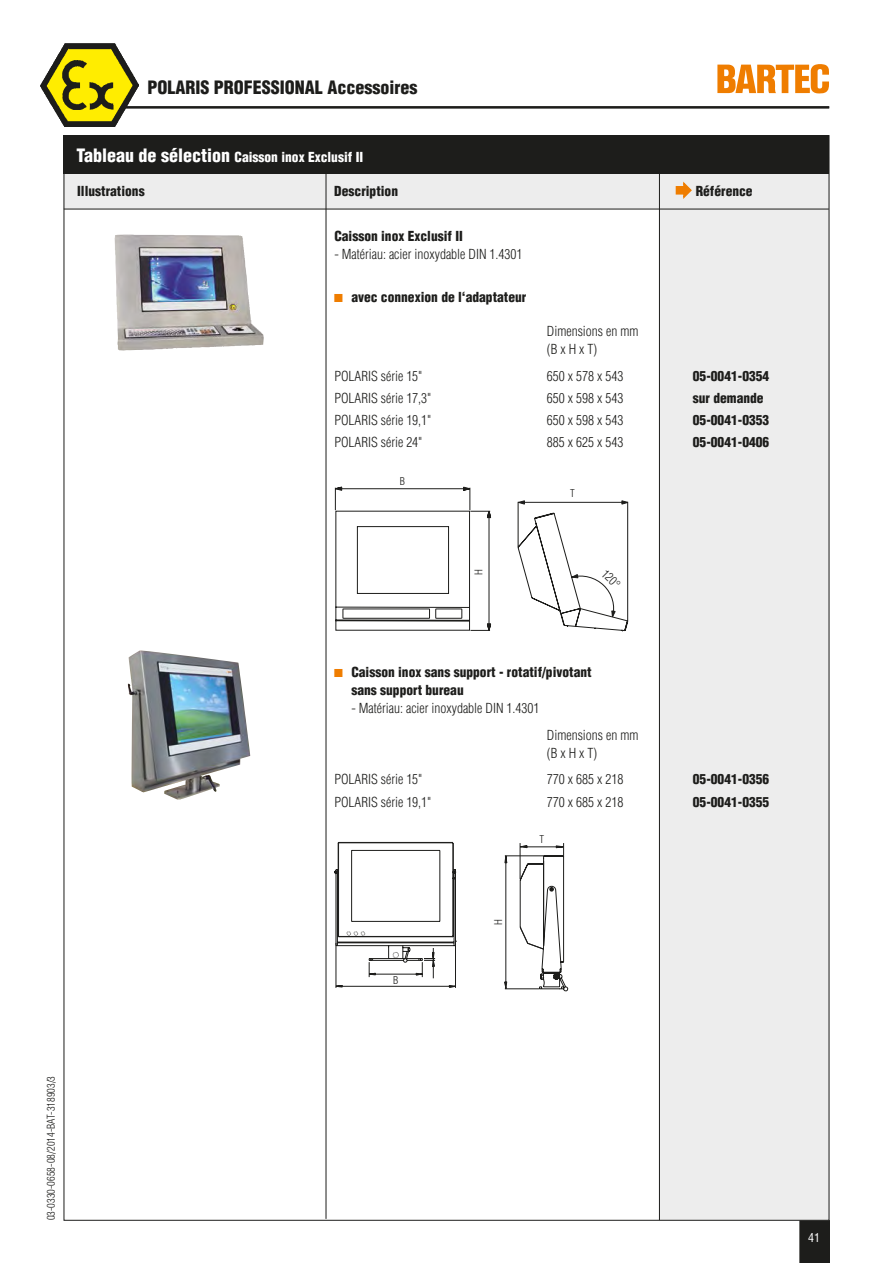
<style>
.page{position:relative;width:893px;height:1263px;background:#fff}
.page>*{position:absolute;margin:0;border:0;box-sizing:border-box;transform-origin:0 0}
.t1{font:900 condensed 18px "Helvetica";color:#1d1d1b}
.t2{font:300 condensed 13.5px/18px "Helvetica";color:#1d1d1b}
.t3{font:900 condensed 13.5px/18px "Helvetica";color:#1d1d1b}
.t4{font:900 condensed 13.5px "Helvetica";color:#fff}
.t5{font:300 condensed 12px "Helvetica";color:#1d1d1b}
.t6{font:condensed 12px "Helvetica";color:#fff}
.t7{font:300 condensed 10.5px "Helvetica";color:#1d1d1b}
.s1{font-size:18px}
</style>
<div class="page">
<img style="left:41px;top:44px;width:98px;height:83px">
<hr style="left:121px;top:106px;width:708px;height:2px;background:#1d1d1b">
<svg style="left:43px;top:47px;width:92px;height:76px"></svg>
<img style="left:115px;top:234px;width:149px;height:116px">
<img style="left:128px;top:650px;width:122px;height:149px">
<svg style="left:800px;top:1220px;width:29px;height:43px"></svg>
<div style="left:659px;top:157px;width:170px;height:1063px;background:#ededed"></div>
<div style="left:64px;top:173px;width:765px;height:36px;background:#ededed"></div>
<div style="left:64px;top:135px;width:765px;height:38px;background:#1d1d1b"></div>
<div style="left:676px;top:186px;width:10px;height:9px;background:#ef7d00;border:2px solid #ef7d00"></div>
<svg style="left:682px;top:181px;width:10px;height:18px"></svg>
<hr style="left:64px;top:209px;width:765px;height:1px;background:#1d1d1b">
<hr style="left:659px;top:159px;width:1px;height:1061px;background:#1d1d1b">
<hr style="left:326px;top:157px;width:1px;height:1062px;background:#1d1d1b">
<svg style="left:334px;top:487px;width:157px;height:144px"></svg>
<svg style="left:518px;top:500px;width:110px;height:131px"></svg>
<hr style="left:336px;top:943px;width:1px;height:45px;background:#1d1d1b">
<hr style="left:455px;top:943px;width:1px;height:45px;background:#1d1d1b">
<hr style="left:336px;top:986px;width:119px;height:1px;background:#1d1d1b">
<svg style="left:334px;top:842px;width:122px;height:136px"></svg>
<svg style="left:505px;top:843px;width:63px;height:148px"></svg>
<hr style="left:527px;top:846px;width:31px;height:1px;background:#1d1d1b">
<svg style="left:717px;top:64px;width:112px;height:30px"></svg>
<h1 class="t1" style="left:147px;top:76px;width:272px">POLARIS PROFESSIONAL Accessoires</h1>
<p class="t4" style="left:76px;top:148px;width:288px"><span class="s1">Tableau de sélection</span> Caisson inox Exclusif II</p>
<p class="t3" style="left:77px;top:182px;width:69px">Illustrations</p>
<p class="t3" style="left:334px;top:182px;width:65px">Description</p>
<p class="t3" style="left:696px;top:182px;width:58px">Référence</p>
<p class="t3" style="left:334px;top:227px;width:130px">Caisson inox Exclusif II</p>
<p class="t2" style="left:334px;top:245px;width:190px">- Matériau: acier inoxydable DIN 1.4301</p>
<p class="t3" style="left:351px;top:288px;width:177px">avec connexion de l‘adaptateur</p>
<p class="t2" style="left:547px;top:322px;width:93px">Dimensions en mm (B x H x T)</p>
<p class="t2" style="left:334px;top:367px;width:90px">POLARIS série 15"</p>
<p class="t2" style="left:547px;top:367px;width:78px">650 x 578 x 543</p>
<p class="t3" style="left:693px;top:367px;width:78px">05-0041-0354</p>
<p class="t2" style="left:334px;top:389px;width:99px">POLARIS série 17,3"</p>
<p class="t2" style="left:547px;top:389px;width:78px">650 x 598 x 543</p>
<p class="t3" style="left:693px;top:389px;width:72px">sur demande</p>
<p class="t2" style="left:334px;top:411px;width:99px">POLARIS série 19,1"</p>
<p class="t2" style="left:547px;top:411px;width:78px">650 x 598 x 543</p>
<p class="t3" style="left:693px;top:411px;width:78px">05-0041-0353</p>
<p class="t2" style="left:334px;top:433px;width:90px">POLARIS série 24"</p>
<p class="t2" style="left:547px;top:433px;width:78px">885 x 625 x 543</p>
<p class="t3" style="left:693px;top:433px;width:78px">05-0041-0406</p>
<p class="t7" style="left:400px;top:475px;width:7px">B</p>
<p class="t7" style="left:570px;top:487px;width:6px">T</p>
<p class="t7" style="left:473px;top:575px;width:7px;rotate:-90deg">H</p>
<p class="t5" style="left:609px;top:567px;width:22px;rotate:45deg">120°</p>
<p class="t3" style="left:351px;top:663px;width:242px">Caisson inox sans support - rotatif/pivotant sans support bureau</p>
<p class="t2" style="left:351px;top:699px;width:190px">- Matériau: acier inoxydable DIN 1.4301</p>
<p class="t2" style="left:547px;top:726px;width:93px">Dimensions en mm (B x H x T)</p>
<p class="t2" style="left:334px;top:770px;width:90px">POLARIS série 15"</p>
<p class="t2" style="left:547px;top:770px;width:78px">770 x 685 x 218</p>
<p class="t3" style="left:693px;top:770px;width:78px">05-0041-0356</p>
<p class="t2" style="left:334px;top:793px;width:99px">POLARIS série 19,1"</p>
<p class="t2" style="left:547px;top:793px;width:78px">770 x 685 x 218</p>
<p class="t3" style="left:693px;top:793px;width:78px">05-0041-0355</p>
<p class="t7" style="left:393px;top:974px;width:7px">B</p>
<p class="t7" style="left:492px;top:924px;width:7px;rotate:-90deg">H</p>
<p class="t7" style="left:539px;top:833px;width:6px">T</p>
<p class="t7" style="left:45px;top:1220px;width:146px;rotate:-90deg">03-0330-0658-08/2014-BAT-318903/3</p>
<p class="t6" style="left:808px;top:1230px;width:13px">41</p>
</div>
